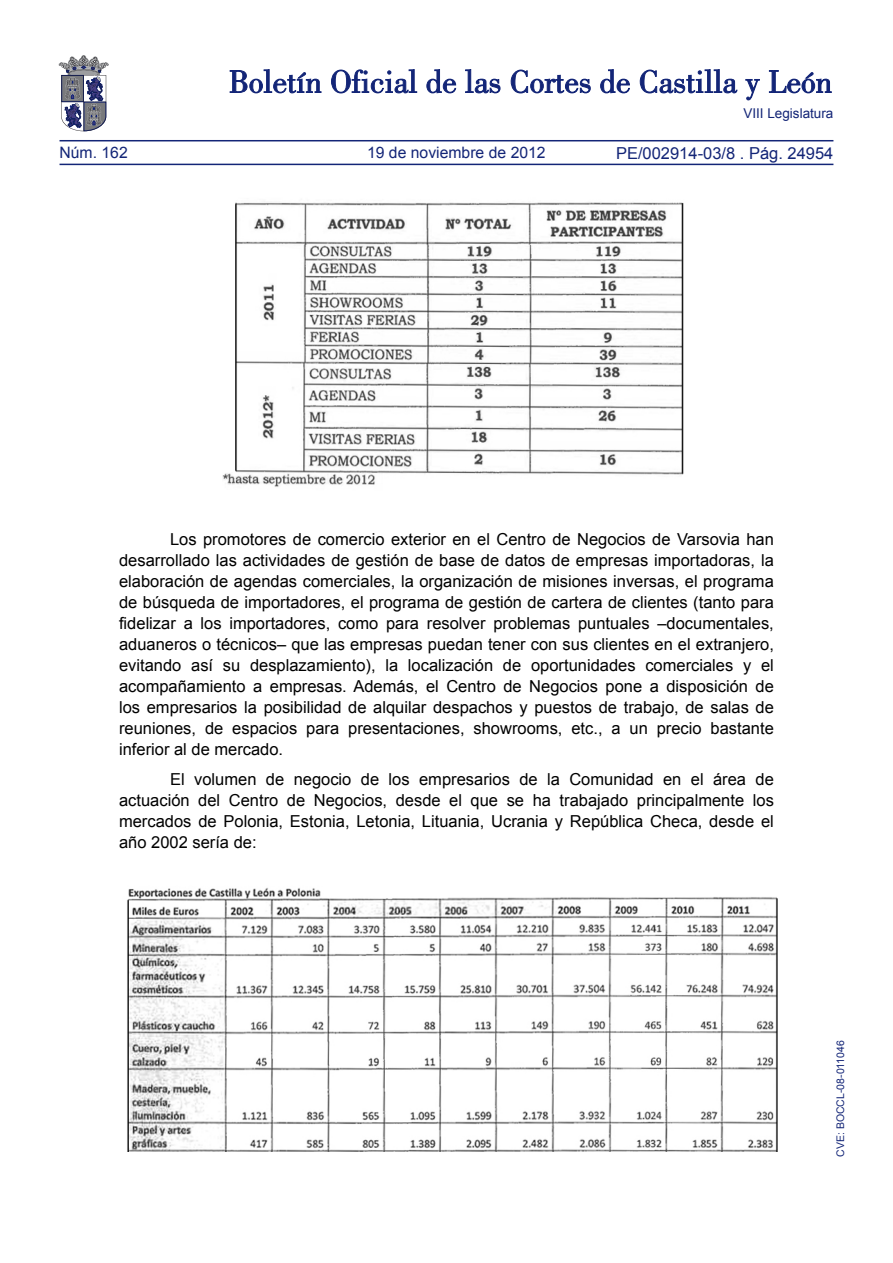
<style>
.page{position:relative;width:893px;height:1263px;background:#fff}
.page>*{position:absolute;margin:0;border:0;box-sizing:border-box;transform-origin:0 0}
.TEXTO_NORMAL{font:16.5px/21px "Arial";color:#000;text-align:justify}
.t1{font:16.5px "Arial";color:#132577}
.t2{font:15.75px "Arial";color:#132577}
.t3{font:13.5px "Arial";color:#132577}
.TEXTO_NORMAL-2{font:10.5px "Arial";color:#132577}
</style>
<div class="page">
<hr style="left:60px;top:164px;width:773px;height:1px;background:#132577">
<hr style="left:60px;top:140px;width:773px;height:1px;background:#132577">
<svg style="left:230px;top:69px;width:91px;height:24px"></svg>
<svg style="left:331px;top:69px;width:86px;height:24px"></svg>
<svg style="left:426px;top:69px;width:30px;height:24px"></svg>
<svg style="left:465px;top:69px;width:35px;height:24px"></svg>
<svg style="left:511px;top:70px;width:80px;height:23px"></svg>
<svg style="left:600px;top:69px;width:30px;height:24px"></svg>
<svg style="left:640px;top:69px;width:97px;height:24px"></svg>
<svg style="left:745px;top:79px;width:15px;height:21px"></svg>
<svg style="left:769px;top:70px;width:62px;height:23px"></svg>
<svg style="left:59px;top:55px;width:49px;height:76px"></svg>
<img style="left:222px;top:245px;width:462px;height:242px">
<img style="left:235px;top:202px;width:449px;height:43px">
<img style="left:127px;top:888px;width:651px;height:263px">
<p class="t2" style="left:60px;top:142px;width:70px">Núm. 162</p>
<p class="t2" style="left:367px;top:142px;width:180px">19 de noviembre de 2012</p>
<p class="t3" style="left:743px;top:105px;width:92px">VIII Legislatura</p>
<p class="t1" style="left:616px;top:142px;width:219px">PE/002914-03/8 . Pág. 24954</p>
<p class="TEXTO_NORMAL" style="left:119px;top:529px;width:656px;text-indent:51px">Los promotores de comercio exterior en el Centro de Negocios de Varsovia han desarrollado las actividades de gestión de base de datos de empresas importadoras, la elaboración de agendas comerciales, la organización de misiones inversas, el programa de búsqueda de importadores, el programa de gestión de cartera de clientes (tanto para fidelizar a los importadores, como para resolver problemas puntuales –documentales, aduaneros o técnicos– que las empresas puedan tener con sus clientes en el extranjero, evitando así su desplazamiento), la localización de oportunidades comerciales y el acompañamiento a empresas. Además, el Centro de Negocios pone a disposición de los empresarios la posibilidad de alquilar despachos y puestos de trabajo, de salas de reuniones, de espacios para presentaciones, showrooms, etc., a un precio bastante inferior al de mercado.</p>
<p class="TEXTO_NORMAL" style="left:119px;top:769px;width:656px;text-indent:51px">El volumen de negocio de los empresarios de la Comunidad en el área de actuación del Centro de Negocios, desde el que se ha trabajado principalmente los mercados de Polonia, Estonia, Letonia, Lituania, Ucrania y República Checa, desde el año 2002 sería de:</p>
<p class="TEXTO_NORMAL-2" style="left:834px;top:1157px;width:118px;rotate:-90deg">CVE: BOCCL-08-011046</p>
</div>
